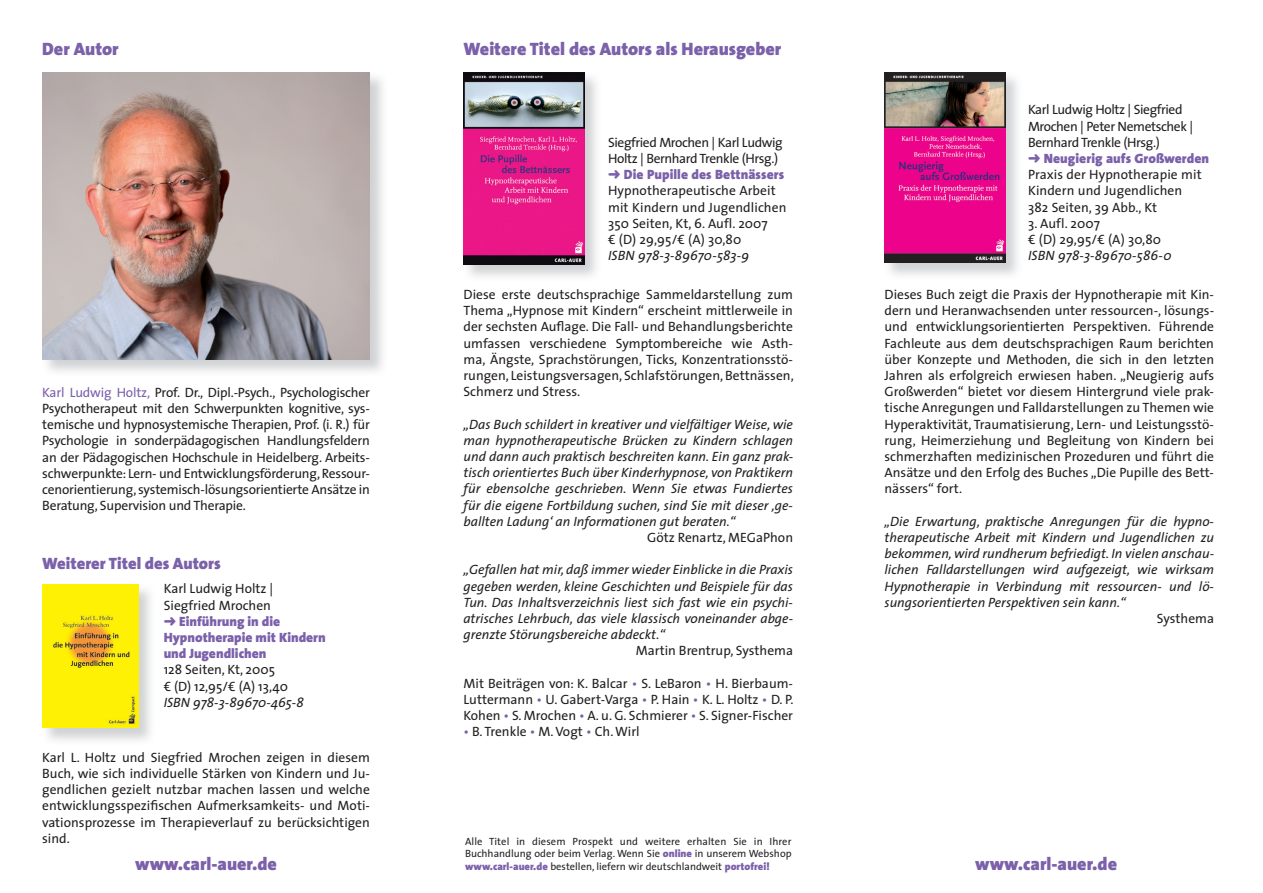
<style>
.page{position:relative;width:1263px;height:893px;background:#fff}
.page>*{position:absolute;margin:0;border:0;box-sizing:border-box;transform-origin:0 0}
.t1{font:900 18px "The Sans";color:#7b60aa}
.t2{font:900 16.5px "The Sans";color:#7b60aa}
.t3{font:13.5px/16.2px "The Sans";color:#231f20;text-align:justify}
.t4{font:italic 13.5px/16.2px "The Sans";color:#231f20;text-align:justify}
.t5{font:13.5px/16.2px "The Sans";letter-spacing:-.03em;color:#231f20}
.t6{font:900 13.5px/16.2px "The Sans";color:#7b60aa}
.t7{font:10.5px/12.6px "The Sans";color:#231f20;text-align:justify}
.s1{color:#7b60aa}
.s2{font-weight:400;color:#231f20}
.s3{font-weight:900;color:#7b60aa}
</style>
<div class="page">
<img style="left:889px;top:72px;width:129px;height:203px">
<img style="left:884px;top:72px;width:121px;height:191px">
<img style="left:463px;top:72px;width:134px;height:205px">
<img style="left:463px;top:72px;width:121px;height:192px">
<img style="left:42px;top:77px;width:341px;height:295px">
<img style="left:42px;top:72px;width:328px;height:287px">
<img style="left:47px;top:584px;width:104px;height:157px">
<img style="left:42px;top:584px;width:96px;height:144px">
<h1 class="t1" style="left:42px;top:34px;width:78px">Der Autor</h1>
<p class="t3" style="left:42px;top:384px;width:329px"><span class="s1">Karl Ludwig Holtz,</span> Prof. Dr., Dipl.-Psych., Psychologischer Psychotherapeut mit den Schwerpunkten kognitive, sys&shy;temische und hypnosystemische Therapien, Prof. (i. R.) für Psychologie in sonderpädagogischen Handlungsfeldern an der Pädagogischen Hochschule in Heidelberg. Arbeits&shy;schwerpunkte: Lern- und Entwicklungsförderung, Ressour&shy;cenorientierung, systemisch-lösungsorientierte Ansätze in Beratung, Supervision und Therapie.</p>
<p class="t2" style="left:42px;top:549px;width:180px">Weiterer Titel des Autors</p>
<p class="t6" style="left:164px;top:580px;width:164px"><span class="s2">Karl Ludwig Holtz |<br>Siegfried Mrochen<br></span>➜ Einführung in die<br>Hypnotherapie mit Kindern und Jugendlichen</p>
<p class="t3" style="left:164px;top:661px;width:126px">128 Seiten, Kt, 2005<br>€ (D) 12,95/€ (A) 13,40</p>
<p class="t4" style="left:164px;top:694px;width:142px">ISBN 978-3-89670-465-8</p>
<h1 class="t1" style="left:463px;top:34px;width:319px">Weitere Titel des Autors als Herausgeber</h1>
<p class="t3" style="left:608px;top:134px;width:180px;text-align:left">Siegfried Mrochen | Karl Ludwig<br>Holtz | Bernhard Trenkle (Hrsg.) <span class="s1">➜</span> <span class="s3">Die Pupille des Bettnässers<br></span>Hypnotherapeutische Arbeit mit Kindern und Jugendlichen<br>350 Seiten, Kt, 6. Aufl. 2007<br>€ (D) 29,95/€ (A) 30,80</p>
<p class="t4" style="left:608px;top:247px;width:142px">ISBN 978-3-89670-583-9</p>
<p class="t3" style="left:463px;top:286px;width:332px">Diese erste deutschsprachige Sammeldarstellung zum Thema „Hypnose mit Kindern“ erscheint mittlerweile in der sechsten Auflage. Die Fall- und Behandlungsberichte umfassen verschiedene Symptombereiche wie Asth&shy;ma, Ängste, Sprachstörungen, Ticks, Konzentrationsstö&shy;rungen, Leistungsversagen, Schlafstörungen, Bettnässen, Schmerz und Stress.</p>
<p class="t4" style="left:463px;top:416px;width:331px">„Das Buch schildert in kreativer und vielfältiger Weise, wie man hypnotherapeutische Brücken zu Kindern schlagen und dann auch praktisch beschreiten kann. Ein ganz prak&shy;tisch orientiertes Buch über Kinderhypnose, von Praktikern für ebensolche geschrieben. Wenn Sie etwas Fundiertes für die eigene Fortbildung suchen, sind Sie mit dieser ‚ge&shy;ballten Ladung‘ an Informationen gut beraten.“</p>
<p class="t3" style="left:647px;top:529px;width:147px">Götz Renartz, MEGaPhon</p>
<p class="t4" style="left:463px;top:561px;width:331px">„Gefallen hat mir, daß immer wieder Einblicke in die Praxis gegeben werden, kleine Geschichten und Beispiele für das Tun. Das Inhaltsverzeichnis liest sich fast wie ein psychi&shy;atrisches Lehrbuch, das viele klassisch voneinander abge&shy;grenzte Störungsbereiche abdeckt.“</p>
<p class="t3" style="left:636px;top:642px;width:159px">Martin Brentrup, Systhema</p>
<p class="t3" style="left:463px;top:675px;width:332px">Mit Beiträgen von: K. Balcar <span class="s1">•</span> S. LeBaron <span class="s1">•</span> H. Bierbaum-Luttermann <span class="s1">•</span> U. Gabert-Varga <span class="s1">•</span> P. Hain <span class="s1">•</span> K. L. Holtz <span class="s1">•</span> D. P.<br>Kohen <span class="s1">•</span> S. Mrochen <span class="s1">•</span> A. u. G. Schmierer <span class="s1">•</span> S. Signer-Fischer</p>
<p class="t3" style="left:463px;top:723px;width:178px"><span class="s1">•</span> B. Trenkle <span class="s1">•</span> M. Vogt <span class="s1">•</span> Ch. Wirl</p>
<p class="t5" style="left:1028px;top:101px;width:183px">Karl Ludwig Holtz | Siegfried<br>Mrochen | Peter Nemetschek |<br>Bernhard Trenkle (Hrsg.)<br><span class="s1">➜</span> <span class="s3">Neugierig aufs Großwerden<br></span>Praxis der Hypnotherapie mit<br>Kindern und Jugendlichen<br>382 Seiten, 39 Abb., Kt</p>
<p class="t3" style="left:1028px;top:215px;width:135px">3. Aufl. 2007<br>€ (D) 29,95/€ (A) 30,80</p>
<p class="t4" style="left:1028px;top:247px;width:145px">ISBN 978-3-89670-586-0</p>
<p class="t3" style="left:884px;top:286px;width:331px">Dieses Buch zeigt die Praxis der Hypnotherapie mit Kin&shy;dern und Heranwachsenden unter ressourcen-, lösungs&shy;und entwicklungsorientierten Perspektiven. Führende Fachleute aus dem deutschsprachigen Raum berichten über Konzepte und Methoden, die sich in den letzten Jahren als erfolgreich erwiesen haben. „Neugierig aufs Großwerden“ bietet vor diesem Hintergrund viele prak&shy;tische Anregungen und Falldarstellungen zu Themen wie Hyperaktivität, Traumatisierung, Lern- und Leistungsstö&shy;rung, Heimerziehung und Begleitung von Kindern bei schmerzhaften medizinischen Prozeduren und führt die Ansätze und den Erfolg des Buches „Die Pupille des Bett&shy;nässers“ fort.</p>
<p class="t4" style="left:884px;top:513px;width:331px">„Die Erwartung, praktische Anregungen für die hypno&shy;therapeutische Arbeit mit Kindern und Jugendlichen zu bekommen, wird rundherum befriedigt. In vielen anschau&shy;lichen Falldarstellungen wird aufgezeigt, wie wirksam Hypnotherapie in Verbindung mit ressourcen- und lö&shy;sungsorientierten Perspektiven sein kann.“</p>
<p class="t3" style="left:1157px;top:610px;width:59px">Systhema</p>
<p class="t3" style="left:42px;top:749px;width:329px">Karl L. Holtz und Siegfried Mrochen zeigen in diesem Buch, wie sich individuelle Stärken von Kindern und Ju&shy;gendlichen gezielt nutzbar machen lassen und welche entwicklungsspezifischen Aufmerksamkeits- und Moti&shy;vationsprozesse im Therapieverlauf zu berücksichtigen sind.</p>
<p class="t7" style="left:465px;top:834px;width:328px">Alle Titel in diesem Prospekt und weitere erhalten Sie in Ihrer Buchhandlung oder beim Verlag. Wenn Sie <span class="s3">online</span> in unserem Webshop <span class="s3">www.carl-auer.de</span> bestellen, liefern wir deutschlandweit <span class="s3">portofrei!</span></p>
<h1 class="t1" style="left:135px;top:849px;width:143px">www.carl-auer.de</h1>
<h1 class="t1" style="left:975px;top:849px;width:143px">www.carl-auer.de</h1>
</div>
